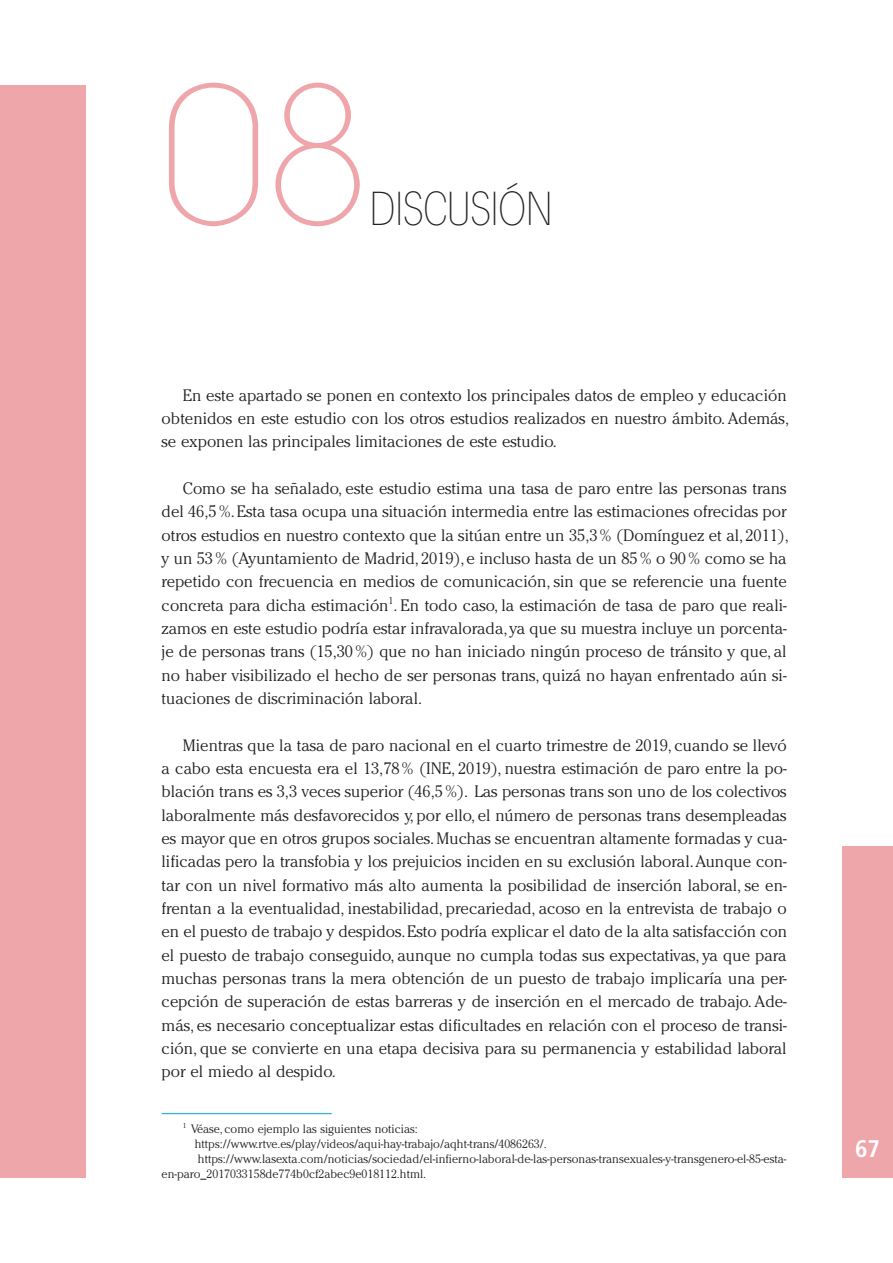
<style>
.page{position:relative;width:893px;height:1263px;background:#fff}
.page>*{position:absolute;margin:0;border:0;box-sizing:border-box;transform-origin:0 0}
.t1{font:200 187.5px "ITC Avant Garde Std";color:#efa6aa}
.t2{font:200 condensed 45px "ITC Avant Garde Std";color:#231f20}
.t3{font:700 condensed 24px "Frutiger LT Std";color:#fff}
.t4{font:300 16.5px/23.4px "Cheltenham Std";color:#231f20}
.t5{font:300 12px "Cheltenham Std";color:#231f20}
</style>
<div class="page">
<div style="left:842px;top:846px;width:51px;height:332px;background:#efa6aa"></div>
<hr style="left:162px;top:1113px;width:170px;height:1px;background:#00a6d6">
<div style="left:0;top:85px;width:85px;height:1093px;background:#efa6aa"></div>
<h1 class="t1" style="left:162px;top:46px;width:210px">08</h1>
<h1 class="t2" style="left:370px;top:183px;width:184px">DISCUSIÓN</h1>
<p class="t4" style="left:162px;top:383px;width:629px;text-indent:21px">En este apartado se ponen en contexto los principales datos de empleo y educación obtenidos en este estudio con los otros estudios realizados en nuestro ámbito. Además, se exponen las principales limitaciones de este estudio.</p>
<p class="t4" style="left:162px;top:477px;width:629px;text-indent:21px">Como se ha señalado, este estudio estima una tasa de paro entre las personas trans del 46,5 %. Esta tasa ocupa una situación intermedia entre las estimaciones ofrecidas por otros estudios en nuestro contexto que la sitúan entre un 35,3 % (Domínguez et al, 2011), y un 53 % (Ayuntamiento de Madrid, 2019), e incluso hasta de un 85 % o 90 % como se ha repetido con frecuencia en medios de comunicación, sin que se referencie una fuente concreta para dicha estimación<sup>1</sup>. En todo caso, la estimación de tasa de paro que reali&shy;zamos en este estudio podría estar infravalorada, ya que su muestra incluye un porcenta&shy;je de personas trans (15,30 %) que no han iniciado ningún proceso de tránsito y que, al no haber visibilizado el hecho de ser personas trans, quizá no hayan enfrentado aún si&shy;tuaciones de discriminación laboral.</p>
<p class="t4" style="left:162px;top:733px;width:627px;text-align:justify;text-indent:21px">Mientras que la tasa de paro nacional en el cuarto trimestre de 2019, cuando se llevó a cabo esta encuesta era el 13,78 % (INE, 2019), nuestra estimación de paro entre la po&shy;blación trans es 3,3 veces superior (46,5 %). Las personas trans son uno de los colectivos laboralmente más desfavorecidos y, por ello, el número de personas trans desempleadas es mayor que en otros grupos sociales. Muchas se encuentran altamente formadas y cua&shy;lificadas pero la transfobia y los prejuicios inciden en su exclusión laboral. Aunque con&shy;tar con un nivel formativo más alto aumenta la posibilidad de inserción laboral, se en&shy;frentan a la eventualidad, inestabilidad, precariedad, acoso en la entrevista de trabajo o en el puesto de trabajo y despidos. Esto podría explicar el dato de la alta satisfacción con el puesto de trabajo conseguido, aunque no cumpla todas sus expectativas, ya que para muchas personas trans la mera obtención de un puesto de trabajo implicaría una per&shy;cepción de superación de estas barreras y de inserción en el mercado de trabajo. Ade&shy;más, es necesario conceptualizar estas dificultades en relación con el proceso de transi&shy;ción, que se convierte en una etapa decisiva para su permanencia y estabilidad laboral por el miedo al despido.</p>
<h1 class="t5" style="left:183px;top:1122px;width:236px"><sup>1</sup> Véase, como ejemplo las siguientes noticias:</h1>
<h1 class="t5" style="left:195px;top:1137px;width:353px">https://www.rtve.es/play/videos/aqui-hay-trabajo/aqht-trans/4086263/.</h1>
<h1 class="t5" style="left:198px;top:1152px;width:590px">https://www.lasexta.com/noticias/sociedad/el-infierno-laboral-de-las-personas-transexuales-y-transgenero-el-85-esta-</h1>
<h1 class="t5" style="left:162px;top:1167px;width:266px">en-paro_2017033158de774b0cf2abec9e018112.html.</h1>
<h3 class="t3" style="left:855px;top:1134px;width:26px">67</h3>
</div>
